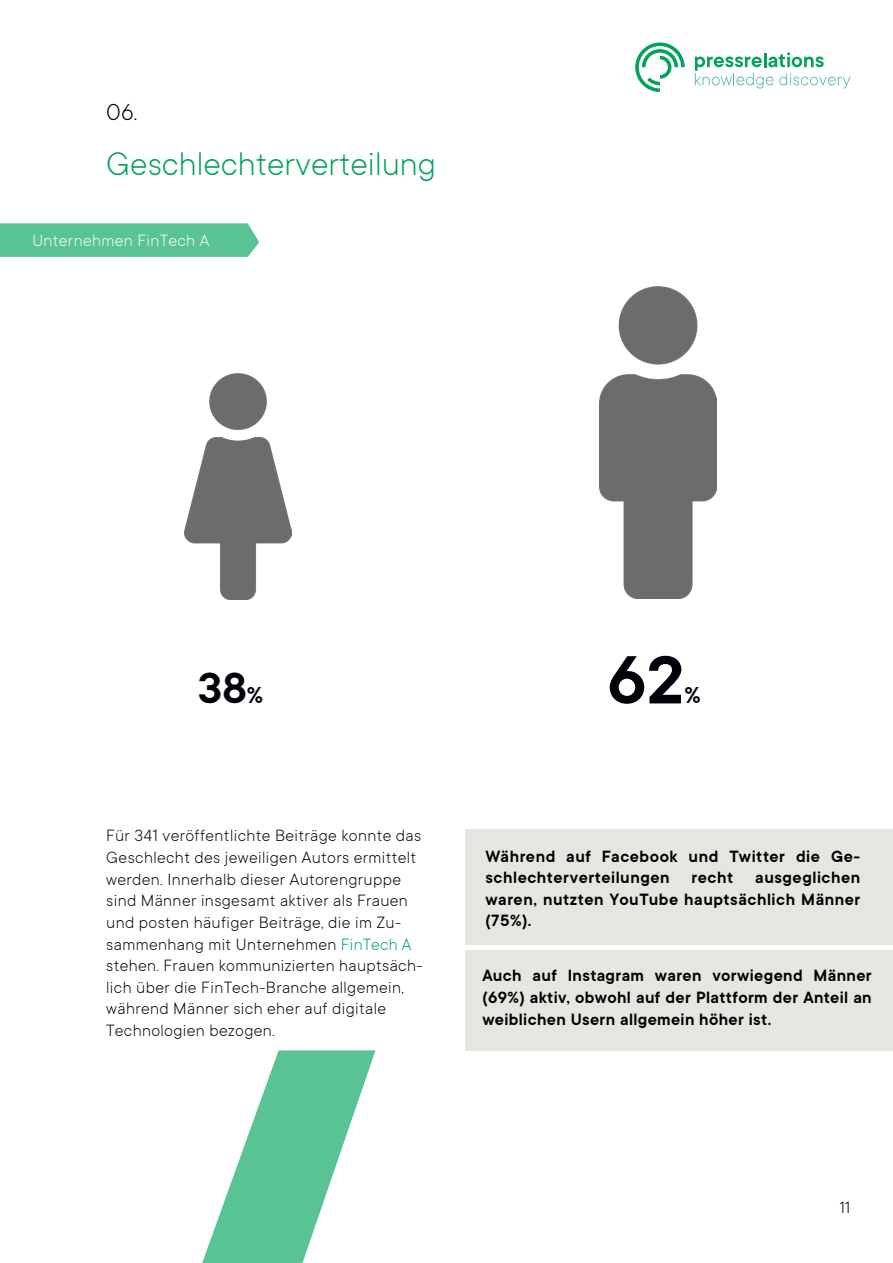
<style>
.page{position:relative;width:893px;height:1263px;background:#fff}
.page>*{position:absolute;margin:0;border:0;box-sizing:border-box;transform-origin:0 0}
.t1{font:600 75px "TT Commons";color:#00000a}
.t2{font:600 48px "TT Commons";color:#00000a}
.t3{font:300 36px "TT Commons";color:#00a359}
.t4{font:300 25.5px "TT Commons";color:#000}
.t5{font:600 25.5px "TT Commons";color:#00000a}
.t6{font:300 18px/21.6px "TT Commons";letter-spacing:.02em;color:#000}
.t7{font:600 18px/21.6px "TT Commons";letter-spacing:.02em;color:#000;text-align:justify}
.t8{font:300 18px "TT Commons";letter-spacing:.02em;color:#fff}
.s1{font-size:25.5px}
.s2{color:#00a359}
</style>
<div class="page">
<svg style="left:695px;top:52px;width:155px;height:37px"></svg>
<svg style="left:635px;top:43px;width:50px;height:49px"></svg>
<img style="left:599px;top:287px;width:117px;height:311px">
<img style="left:185px;top:373px;width:107px;height:227px">
<div style="left:465px;top:829px;width:428px;height:116px;background:#e5e5e2"></div>
<div style="left:465px;top:950px;width:428px;height:100px;background:#e5e5e2"></div>
<svg style="left:0;top:223px;width:259px;height:34px;background:#5ec496"></svg>
<svg style="left:202px;top:1050px;width:173px;height:213px"></svg>
<h3 class="t4" style="left:106px;top:98px;width:33px">06.</h3>
<h3 class="t3" style="left:106px;top:145px;width:331px">Geschlechterverteilung</h3>
<p class="t8" style="left:32px;top:231px;width:178px">Unternehmen FinTech A</p>
<h2 class="t2" style="left:198px;top:662px;width:67px">38<span class="s1">%</span></h2>
<p class="t6" style="left:106px;top:825px;width:318px">Für 341 veröffentlichte Beiträge konnte das Geschlecht des jeweiligen Autors ermittelt werden. Innerhalb dieser Autorengruppe sind Männer insgesamt aktiver als Frauen und posten häufiger Beiträge, die im Zu&shy;sammenhang mit Unternehmen <span class="s2">FinTech A </span>stehen. Frauen kommunizierten hauptsäch&shy;lich über die FinTech-Branche allgemein, während Männer sich eher auf digitale Technologien bezogen.</p>
<h1 class="t1" style="left:607px;top:639px;width:78px">62</h1>
<h3 class="t5" style="left:684px;top:681px;width:18px">%</h3>
<p class="t7" style="left:485px;top:845px;width:376px">Während auf Facebook und Twitter die Ge&shy;schlechterverteilungen recht ausgeglichen waren, nutzten YouTube hauptsächlich Männer (75%).</p>
<p class="t7" style="left:482px;top:965px;width:391px">Auch auf Instagram waren vorwiegend Männer (69%) aktiv, obwohl auf der Plattform der Anteil an weiblichen Usern allgemein höher ist.</p>
<p class="t6" style="left:839px;top:1197px;width:12px">11</p>
</div>
